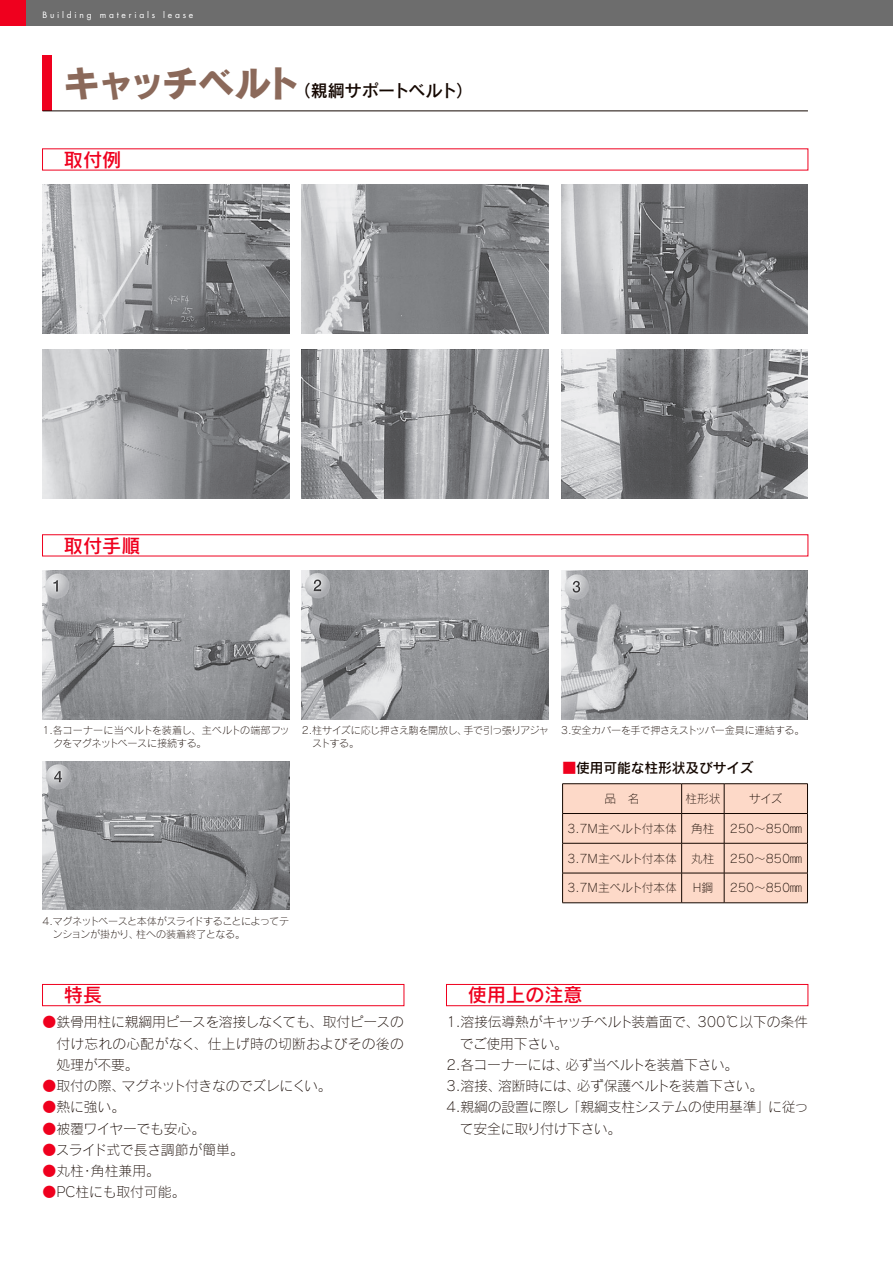
<style>
.page{position:relative;width:893px;height:1263px;background:#fff}
.page>*{position:absolute;margin:0;border:0;box-sizing:border-box;transform-origin:0 0}
.t1{font:36.15px "Rodin Pro EB";letter-spacing:-.06em;color:#8b695a}
.t2{font:19.2px "Rodin Pro DB";color:#ef001e}
.t3{font:16.95px "Rodin Pro DB";letter-spacing:-.02em;color:#140700}
.t4{font:13.8px/21.3px "Rodin Pro L";letter-spacing:-.01em;color:#140700}
.t5{font:13.8px "Rodin Pro L";letter-spacing:.02em;color:#140700}
.t6{font:13.8px "Rodin Pro L";letter-spacing:-.04em;color:#140700}
.t7{font:13.8px "Rodin Pro DB";letter-spacing:-.01em;color:#140700}
.t8{font:13.8px "Rodin Pro L";letter-spacing:-.03em;color:#140700}
.t9{font:11.7px "Rodin Pro L";color:#140700}
.t10{font:10.05px/12.8px "Rodin Pro L";letter-spacing:-.05em;color:#140700}
.t11{font:10.05px/12.8px "Rodin Pro L";letter-spacing:-.03em;color:#140700}
.t12{font:10.05px "Rodin Pro L";letter-spacing:-.075em;color:#140700}
.t13{font:8.55px "Futura";letter-spacing:.325em;color:#fff}
.s1{color:#ef001e}
</style>
<div class="page">
<div style="left:0;top:0;width:893px;height:26px;background:#6d6d6d"></div>
<div style="left:0;top:0;width:26px;height:26px;background:#ef001e"></div>
<img style="left:43px;top:184px;width:246px;height:149px">
<img style="left:43px;top:570px;width:246px;height:149px">
<img style="left:43px;top:349px;width:246px;height:149px">
<img style="left:43px;top:761px;width:246px;height:149px">
<img style="left:302px;top:184px;width:247px;height:149px">
<img style="left:302px;top:570px;width:247px;height:149px">
<img style="left:302px;top:349px;width:247px;height:149px">
<img style="left:561px;top:184px;width:247px;height:149px">
<img style="left:561px;top:570px;width:247px;height:149px">
<img style="left:561px;top:349px;width:247px;height:149px">
<div style="left:42px;top:984px;width:362px;height:22px;border:1px solid #ef001e"></div>
<div style="left:446px;top:984px;width:362px;height:22px;border:1px solid #ef001e"></div>
<hr style="left:562px;top:783px;width:120px;height:1px;background:#140700">
<hr style="left:682px;top:783px;width:42px;height:1px;background:#140700">
<hr style="left:724px;top:783px;width:84px;height:1px;background:#140700">
<svg style="left:562px;top:784px;width:246px;height:118px;background:#f2cfbf"></svg>
<hr style="left:562px;top:902px;width:120px;height:1px;background:#140700">
<hr style="left:682px;top:902px;width:42px;height:1px;background:#140700">
<hr style="left:724px;top:902px;width:84px;height:1px;background:#140700">
<div style="left:43px;top:55px;width:9px;height:56px;background:#ef001e"></div>
<hr style="left:43px;top:111px;width:765px;height:1px;background:#140700">
<p class="t13" style="left:43px;top:9px;width:51px">Building</p>
<p class="t13" style="left:100px;top:9px;width:57px">materials</p>
<p class="t13" style="left:163px;top:9px;width:32px">lease</p>
<h1 class="t1" style="left:64px;top:58px;width:238px">キャッチベルト</h1>
<p class="t3" style="left:294px;top:79px;width:181px">（親綱サポートベルト(</p>
<h2 class="t2" style="left:64px;top:147px;width:59px">取付例</h2>
<h2 class="t2" style="left:64px;top:533px;width:78px">取付手順</h2>
<p class="t11" style="left:53px;top:724px;width:238px;text-indent:-11px">1.各コーナーに当ベルトを装着し、主ベルトの端部フックをマグネットベースに接続する。</p>
<p class="t10" style="left:136px;top:914px;width:155px;text-indent:-94px">4.マグネットベースと本体がスライドすることによってテ柱への装着終了となる。</p>
<p class="t10" style="left:53px;top:927px;width:88px">ンションが掛かり、</p>
<p class="t10" style="left:312px;top:724px;width:157px;text-indent:-10px">2.柱サイズに応じ押さえ駒を開放し、ストする。</p>
<p class="t11" style="left:561px;top:724px;width:245px">3.安全カバーを手で押さえストッパー金具に連結する。</p>
<p class="t12" style="left:463px;top:724px;width:87px">手で引っ張りアジャ</p>
<p class="t7" style="left:562px;top:759px;width:193px"><span class="s1">■</span>使用可能な柱形状及びサイズ</p>
<p class="t9" style="left:749px;top:791px;width:35px">サイズ</p>
<p class="t9" style="left:685px;top:791px;width:37px">柱形状</p>
<p class="t9" style="left:605px;top:791px;width:37px">品　名</p>
<p class="t9" style="left:567px;top:821px;width:111px">3.7M主ベルト付本体</p>
<p class="t9" style="left:691px;top:821px;width:25px">角柱</p>
<p class="t9" style="left:730px;top:821px;width:73px">250〜850㎜</p>
<p class="t9" style="left:567px;top:851px;width:111px">3.7M主ベルト付本体</p>
<p class="t9" style="left:691px;top:851px;width:25px">丸柱</p>
<p class="t9" style="left:730px;top:851px;width:73px">250〜850㎜</p>
<p class="t9" style="left:567px;top:880px;width:111px">3.7M主ベルト付本体</p>
<p class="t9" style="left:693px;top:880px;width:22px">H鋼</p>
<p class="t9" style="left:730px;top:880px;width:73px">250〜850㎜</p>
<h2 class="t2" style="left:64px;top:982px;width:40px">特長</h2>
<p class="t4" style="left:43px;top:1011px;width:363px"><span class="s1">●</span>鉄骨用柱に親綱用ピースを溶接しなくても、取付ピースの</p>
<p class="t5" style="left:56px;top:1035px;width:349px">付け忘れの心配がなく、仕上げ時の切断およびその後の</p>
<p class="t4" style="left:56px;top:1054px;width:84px">処理が不要。</p>
<p class="t6" style="left:122px;top:1077px;width:211px">マグネット付きなのでズレにくい。</p>
<p class="t4" style="left:43px;top:1075px;width:84px"><span class="s1">●</span>取付の際、</p>
<p class="t4" style="left:43px;top:1096px;width:84px"><span class="s1">●</span>熱に強い。</p>
<p class="t4" style="left:43px;top:1117px;width:164px"><span class="s1">●</span>被覆ワイヤーでも安心。</p>
<p class="t4" style="left:91px;top:1139px;width:154px;text-indent:-48px"><span class="s1">●</span>スライド式で長さ調節が簡単。角柱兼用。</p>
<p class="t4" style="left:43px;top:1160px;width:43px"><span class="s1">●</span>丸柱</p>
<p class="t4" style="left:43px;top:1181px;width:144px"><span class="s1">●</span>PC柱にも取付可能。</p>
<p class="t4" style="left:81px;top:1160px;width:15px">・</p>
<h2 class="t2" style="left:468px;top:982px;width:116px">使用上の注意</h2>
<p class="t4" style="left:446px;top:1011px;width:255px">1.溶接伝導熱がキャッチベルト装着面で、</p>
<p class="t4" style="left:460px;top:1032px;width:109px">でご使用下さい。</p>
<p class="t8" style="left:566px;top:1056px;width:174px">必ず当ベルトを装着下さい。</p>
<p class="t4" style="left:697px;top:1011px;width:112px">300℃以下の条件</p>
<p class="t4" style="left:446px;top:1054px;width:124px">2.各コーナーには、</p>
<p class="t4" style="left:577px;top:1075px;width:188px">必ず保護ベルトを装着下さい。</p>
<p class="t4" style="left:446px;top:1075px;width:57px">3.溶接、</p>
<p class="t4" style="left:498px;top:1075px;width:84px">溶断時には、</p>
<p class="t4" style="left:567px;top:1096px;width:205px">「親綱支柱システムの使用基準」</p>
<p class="t4" style="left:460px;top:1096px;width:163px;text-indent:-14px">4.親綱の設置に際し<br>て安全に取り付け下さい。</p>
<p class="t4" style="left:768px;top:1096px;width:42px">に従っ</p>
</div>
